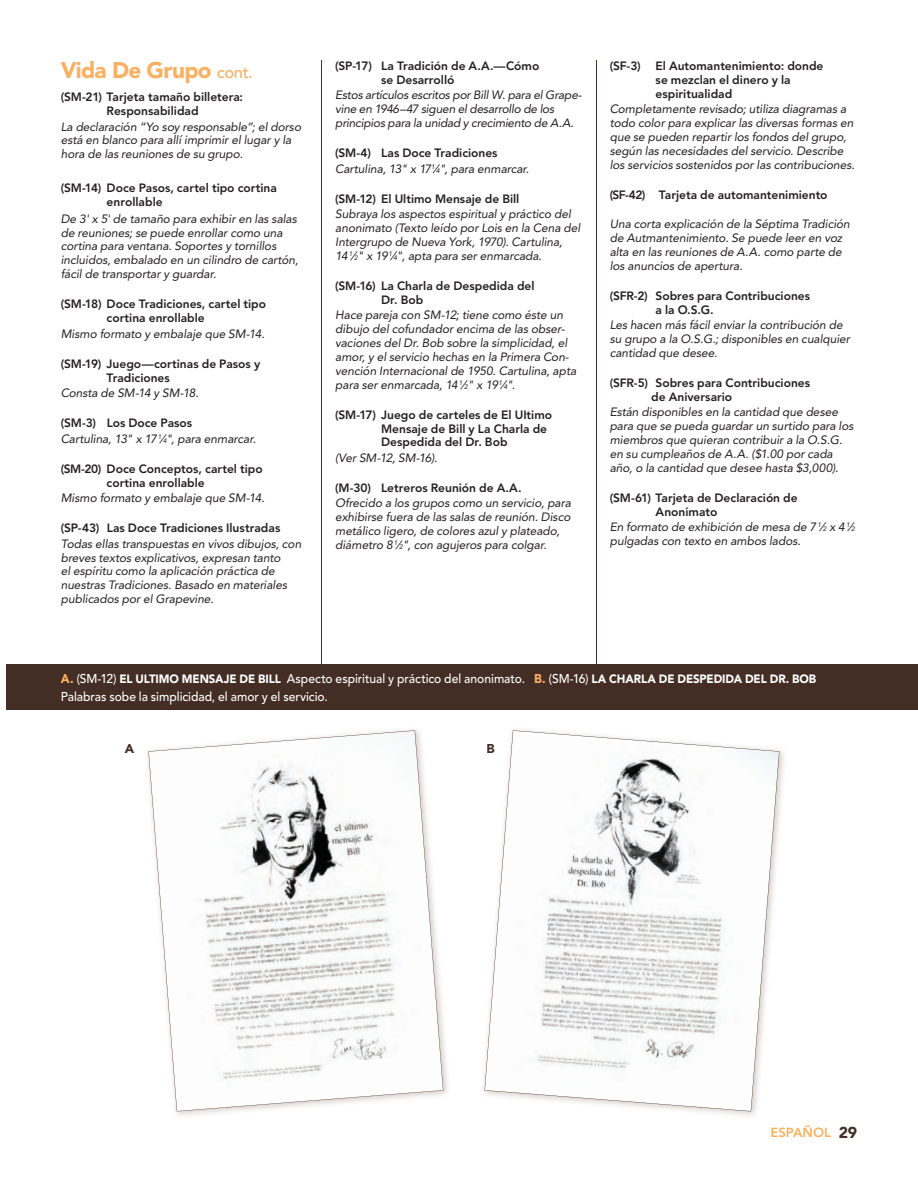
<style>
.page{position:relative;width:918px;height:1188px;background:#fff}
.page>*{position:absolute;margin:0;border:0;box-sizing:border-box;transform-origin:0 0}
.t1{font:900 22.5px "Avenir";letter-spacing:-.03em;color:#fab05f}
.t2{font:800 13.2px "Avenir";letter-spacing:.005em;color:#fab05f}
.t3{font:500 12.75px/18px "Avenir";letter-spacing:-.005em;color:#fff;scale:.95 1}
.t4{font:900 12.75px "Avenir";color:#442d25}
.t5{font:italic 12px/13.8px "Avenir";letter-spacing:-.005em;color:#231f20}
.t6{font:800 12px/13.8px "Avenir";color:#231f20}
.t7{font:italic 12px "Avenir";letter-spacing:-.03em;color:#231f20}
.s1{font-weight:500;font-size:16.5px}
.s2{font-weight:800;font-style:normal}
.s3{font-size:6.6px}
.s4{font-weight:900;color:#fab05f}
.s5{font-weight:900;font-size:12px}
.s6{font-weight:900;font-size:15.75px;color:#442d25}
</style>
<div class="page">
<hr style="left:321px;top:61px;width:1px;height:1039px;background:#442d25">
<hr style="left:596px;top:61px;width:1px;height:1039px;background:#442d25">
<div style="left:61px;top:702px;width:810px;height:406px;background:#fff"></div>
<div style="left:7px;top:664px;width:911px;height:46px;background:#442d25"></div>
<svg style="left:148px;top:730px;width:295px;height:381px"></svg>
<svg style="left:485px;top:730px;width:294px;height:381px"></svg>
<h1 class="t1" style="left:61px;top:61px;width:194px">Vida De Grupo <span class="s1">cont.</span></h1>
<p class="t6" style="left:61px;top:91px;width:184px;text-align:center">(SM-21) Tarjeta tamaño billetera:<br>Responsabilidad</p>
<p class="t5" style="left:61px;top:120px;width:242px">La declaración “Yo soy responsable”; el dorso está en blanco para allí imprimir el lugar y la hora de las reuniones de su grupo.</p>
<p class="t6" style="left:107px;top:182px;width:172px;text-indent:-46px">(SM-14) Doce Pasos, cartel tipo cortina enrollable</p>
<p class="t5" style="left:61px;top:213px;width:239px">De 3' x 5' de tamaño para exhibir en las salas de reuniones; se puede enrollar como una cortina para ventana. Soportes y tornillos incluidos, embalado en un cilindro de cartón, fácil de transportar y guardar.</p>
<p class="t6" style="left:107px;top:298px;width:161px;text-indent:-46px">(SM-18) Doce Tradiciones, cartel tipo cortina enrollable</p>
<p class="t5" style="left:61px;top:328px;width:205px">Mismo formato y embalaje que SM-14.</p>
<p class="t6" style="left:107px;top:358px;width:155px;text-indent:-46px">(SM-19) Juego—cortinas de Pasos y<br>Tradiciones</p>
<p class="t5" style="left:61px;top:387px;width:140px">Consta de SM-14 y SM-18.</p>
<p class="t5" style="left:61px;top:416px;width:197px;line-height:15.5px"><span class="s2">(SM-3) Los Doce Pasos<br></span>Cartulina, 13" x 17 <sup>1</sup>⁄<span class="s3">4</span>", para enmarcar.</p>
<p class="t6" style="left:107px;top:463px;width:158px;text-indent:-46px">(SM-20) Doce Conceptos, cartel tipo cortina enrollable</p>
<p class="t5" style="left:61px;top:492px;width:205px">Mismo formato y embalaje que SM-14.</p>
<p class="t6" style="left:61px;top:522px;width:221px">(SP-43) Las Doce Tradiciones Ilustradas</p>
<p class="t5" style="left:61px;top:538px;width:242px">Todas ellas transpuestas en vivos dibujos, con breves textos explicativos, expresan tanto<br>el espíritu como la aplicación práctica de nuestras Tradiciones. Basado en materia les publicados por el Grapevine.</p>
<p class="t6" style="left:381px;top:60px;width:160px;text-indent:-46px">(SP-17) La Tradición de A.A.—Cómo se Desarrolló</p>
<p class="t5" style="left:335px;top:89px;width:248px">Estos artículos escritos por Bill W. para el Grape&shy;vine en 1946–47 siguen el desarrollo de los principios para la unidad y crecimiento de A.A.</p>
<p class="t5" style="left:335px;top:146px;width:196px;line-height:15.5px"><span class="s2">(SM-4) Las Doce Tradiciones<br></span>Cartulina, 13" x 17<sup>1</sup>⁄<span class="s3">4</span>", para enmarcar.</p>
<p class="t6" style="left:335px;top:193px;width:186px">(SM-12) El Ultimo Mensaje de Bill</p>
<p class="t5" style="left:335px;top:208px;width:247px">Subraya los aspectos espiritual y práctico del anonimato (Texto leído por Lois en la Cena del Intergrupo de Nueva York, 1970). Cartulina,<br>14 <sup>1</sup>⁄<span class="s3">2</span>" x 19<sup>1</sup>⁄<span class="s3">4</span>", apta para ser enmarcada.</p>
<p class="t6" style="left:381px;top:280px;width:155px;text-indent:-46px">(SM-16) La Charla de Despedida del<br>Dr. Bob</p>
<p class="t5" style="left:335px;top:309px;width:242px">Hace pareja con SM-12; tiene como éste un dibujo del cofundador encima de las obser&shy;vaciones del Dr. Bob sobre la simplicidad, el amor, y el servicio hechas en la Primera Con&shy;vención Internacional de 1950. Cartulina, apta para ser enmarcada, 14 <sup>1</sup>⁄<span class="s3">2</span>" x 19<sup>1</sup>⁄<span class="s3">4</span>".</p>
<p class="t6" style="left:381px;top:409px;width:173px;text-indent:-46px">(SM-17) Juego de carteles de El UItimo<br>Mensaje de Bill y La Charla de<br>Despedida del Dr. Bob</p>
<p class="t7" style="left:335px;top:453px;width:104px">(Ver SM-12, SM-16).</p>
<p class="t6" style="left:335px;top:482px;width:188px">(M-30) Letreros Reunión de A.A.</p>
<p class="t5" style="left:335px;top:497px;width:237px">Ofrecido a los grupos como un servicio, para exhibirse fuera de las salas de reunión. Disco metálico ligero, de colores azul y plateado, diámetro 8 <sup>1</sup>⁄<span class="s3">2</span>", con agujeros para colgar.</p>
<p class="t6" style="left:656px;top:60px;width:169px;text-indent:-46px">(SF-3) El Automantenimiento: donde se mezclan el dinero y la espiritualidad</p>
<p class="t5" style="left:610px;top:103px;width:247px">Completamente revisado; utiliza diagramas a todo color para explicar las diversas formas en que se pueden repartir los fondos del grupo, según las necesidades del servicio. Describe los servicios sostenidos por las contribuciones.</p>
<p class="t6" style="left:610px;top:189px;width:219px">(SF-42) Tarjeta de automantenimiento</p>
<p class="t5" style="left:610px;top:218px;width:242px">Una corta explicación de la Séptima Tradición de Autmantenimiento. Se puede leer en voz alta en las reuniones de A.A. como parte de los anuncios de apertura.</p>
<p class="t6" style="left:656px;top:290px;width:156px;text-indent:-46px">(SFR-2) Sobres para Contribuciones a la O.S.G.</p>
<p class="t5" style="left:610px;top:319px;width:242px">Les hacen más fácil enviar la contribución de su grupo a la O.S.G.; disponibles en cualquier cantidad que desee.</p>
<p class="t6" style="left:651px;top:377px;width:160px;text-indent:-42px">(SFR-5) Sobres para Contribuciones de Aniversario</p>
<p class="t5" style="left:610px;top:406px;width:245px">Están disponibles en la cantidad que desee para que se pueda guardar un surtido para los miembros que quieran contribuir a la O.S.G. en su cumpleaños de A.A. ($1.00 por cada año, o la cantidad que desee hasta $3,000).</p>
<p class="t6" style="left:656px;top:492px;width:144px;text-indent:-46px">(SM-61) Tarjeta de Declaración de<br>Anonimato</p>
<p class="t5" style="left:610px;top:521px;width:247px">En formato de exhibición de mesa de 7 <sup>1</sup>⁄<span class="s3">2</span> x 4 <sup>1</sup>⁄<span class="s3">2 </span>pulgadas con texto en ambos lados.</p>
<p class="t3" style="left:61px;top:671px;width:797px"><span class="s4">A.</span> (SM-12) <span class="s5">EL ULTIMO MENSAJE DE BILL</span> Aspecto espiritual y práctico del anonimato. <span class="s4">B.</span> (SM-16) <span class="s5">LA CHARLA DE DESPEDIDA DEL DR. BOB<br></span>Palabras sobe la simplicidad, el amor y el servicio.</p>
<p class="t4" style="left:125px;top:744px;width:11px">A</p>
<p class="t4" style="left:487px;top:744px;width:10px">B</p>
<p class="t2" style="left:770px;top:1127px;width:88px">ESPAÑOL <span class="s6">29</span></p>
</div>
